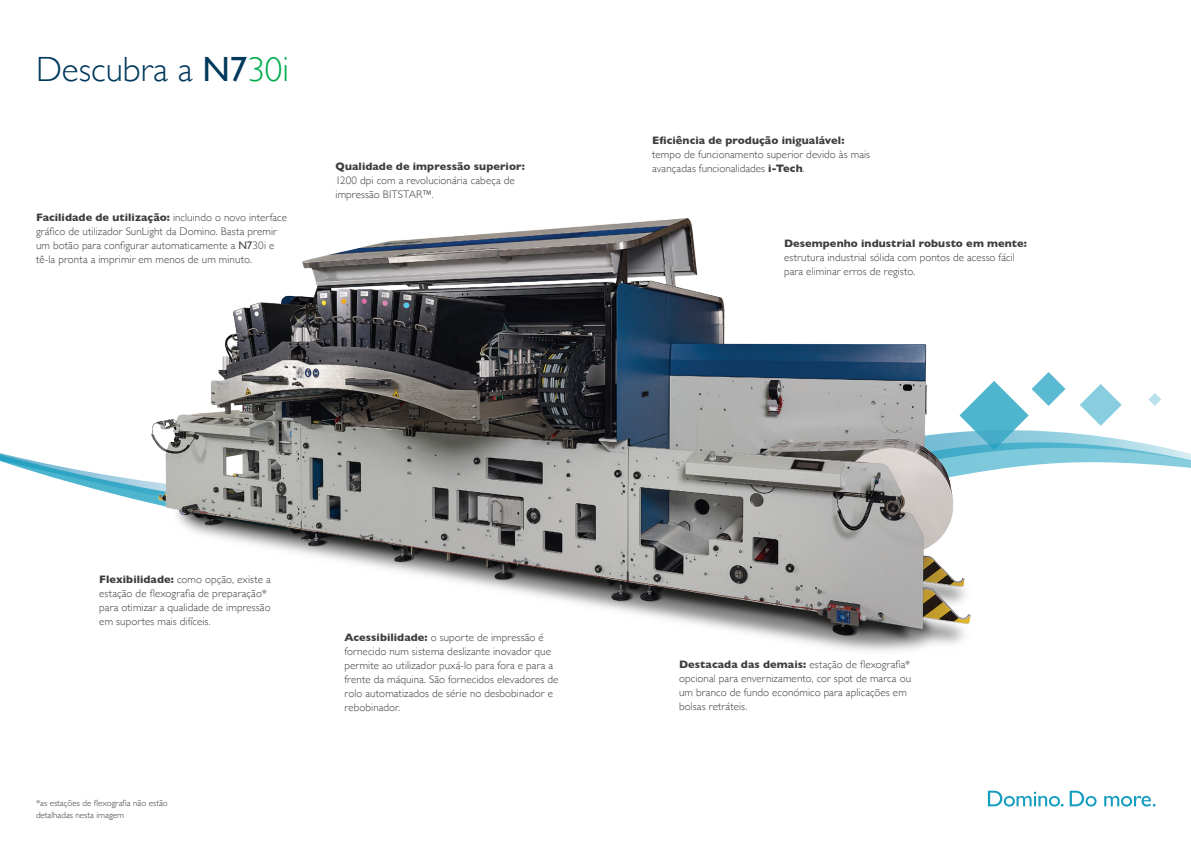
<style>
.page{position:relative;width:1191px;height:842px;background:#fff}
.page>*{position:absolute;margin:0;border:0;box-sizing:border-box;transform-origin:0 0}
.t1{font:300 35px "Gill Sans";color:#00395c}
.Quick_Tour_body{font:300 11px/14px "Gill Sans";letter-spacing:.005em;color:#3e3e3f}
.Body{font:300 9px/12px "Gill Sans";color:#3e3e3f}
.s1{font-weight:400}
.s2{color:#00ab4d}
.s3{font-weight:700}
</style>
<div class="page">
<svg style="left:1080px;top:384px;width:41px;height:27px"></svg>
<svg style="left:1148px;top:393px;width:13px;height:13px"></svg>
<svg style="left:0;top:425px;width:1191px;height:69px"></svg>
<svg style="left:998px;top:372px;width:67px;height:78px"></svg>
<svg style="left:988px;top:791px;width:167px;height:15px"></svg>
<img style="left:112px;top:218px;width:886px;height:433px">
<h1 class="t1" style="left:36px;top:42px;width:254px">Descubra a <span class="s1">N7</span><span class="s2">30i</span></h1>
<p class="Quick_Tour_body" style="left:36px;top:210px;width:252px"><span class="s3">Facilidade de utilização:</span> incluindo o novo interface gráfico de utilizador SunLight da Domino. Basta premir um botão para configurar automaticamente a <span class="s1">N7</span>30i e tê-la pronta a imprimir em menos de um minuto.</p>
<p class="Quick_Tour_body" style="left:335px;top:159px;width:191px"><span class="s3">Qualidade de impressão superior:<br></span>1200 dpi com a revolucionária cabeça de impressão BITSTAR™.</p>
<p class="Quick_Tour_body" style="left:652px;top:133px;width:219px"><span class="s3">Eficiência de produção inigualável: </span>tempo de funcionamento superior devido às mais avançadas funcionalidades <span class="s3">i-Tech</span>.</p>
<p class="Quick_Tour_body" style="left:784px;top:236px;width:244px"><span class="s3">Desempenho industrial robusto em mente: </span>estrutura industrial sólida com pontos de acesso fácil para eliminar erros de registo.</p>
<p class="Quick_Tour_body" style="left:99px;top:572px;width:173px"><span class="s3">Flexibilidade:</span> como opção, existe a estação de flexografia de preparação* para otimizar a qualidade de impressão em suportes mais difíceis.</p>
<p class="Body" style="left:36px;top:797px;width:133px">*as estações de flexografia não estão detalhadas nesta imagem</p>
<p class="Quick_Tour_body" style="left:344px;top:630px;width:215px"><span class="s3">Acessibilidade:</span> o suporte de impressão é fornecido num sistema deslizante inovador que permite ao utilizador puxá-lo para fora e para a frente da máquina. São fornecidos elevadores de rolo automatizados de série no desbobinador e rebobinador.</p>
<p class="Quick_Tour_body" style="left:679px;top:657px;width:233px"><span class="s3">Destacada das demais:</span> estação de flexografia* opcional para envernizamento, cor spot de marca ou um branco de fundo económico para aplicações em bolsas retráteis.</p>
</div>
